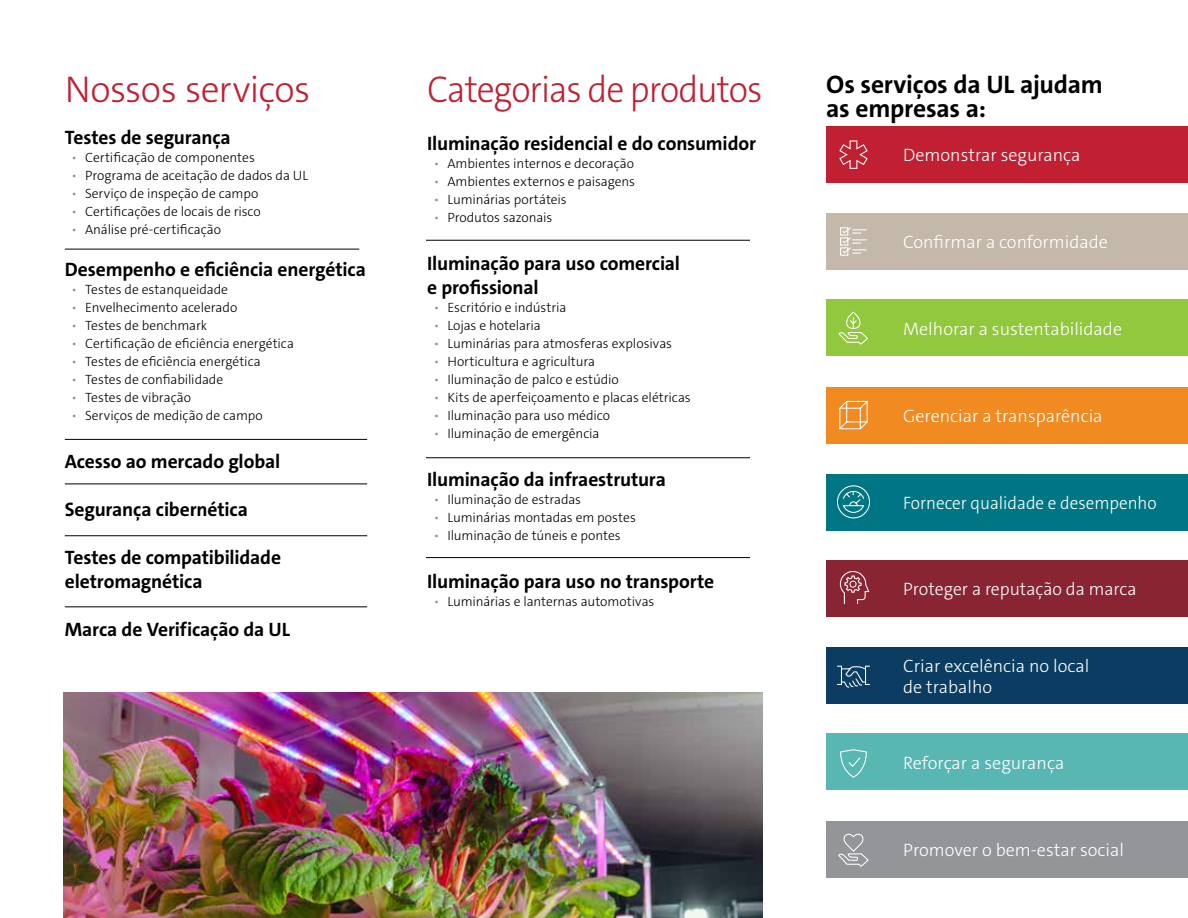
<style>
.page{position:relative;width:1188px;height:918px;background:#fff}
.page>*{position:absolute;margin:0;border:0;box-sizing:border-box;transform-origin:0 0}
.t1{font:300 37.5px "The Sans C5";letter-spacing:-.03em;color:#c02032;scale:.95 1}
.t2{font:300 37.5px "The Sans C5";letter-spacing:-.03em;color:#c02032}
.t3{font:700 25.5px/24px "The Sans C5";letter-spacing:-.01em;color:#000}
.t4{font:700 19.5px/24px "The Sans C5";letter-spacing:-.01em;color:#000}
.t5{font:300 18px/21.6px "The Sans C5";color:#fff}
.t6{font:300 18px "The Sans C5";color:#fff;scale:.95 1}
.t7{font:300 13.5px "The Sans C5";letter-spacing:-.005em;color:#000}
.s1{color:#939598}
</style>
<div class="page">
<div style="left:826px;top:126px;width:362px;height:57px;background:#c02032"></div>
<div style="left:826px;top:213px;width:362px;height:57px;background:#c4b8aa"></div>
<div style="left:826px;top:474px;width:362px;height:57px;background:#007584"></div>
<div style="left:826px;top:299px;width:362px;height:57px;background:#92c83e"></div>
<div style="left:826px;top:560px;width:362px;height:57px;background:#892433"></div>
<div style="left:826px;top:733px;width:362px;height:57px;background:#59b7b3"></div>
<div style="left:826px;top:387px;width:362px;height:56px;background:#f18a21"></div>
<div style="left:826px;top:648px;width:362px;height:56px;background:#0b3c61"></div>
<div style="left:826px;top:821px;width:362px;height:57px;background:#939598"></div>
<svg style="left:839px;top:140px;width:29px;height:29px"></svg>
<svg style="left:840px;top:227px;width:27px;height:29px"></svg>
<svg style="left:839px;top:312px;width:30px;height:33px"></svg>
<div style="left:837px;top:485px;width:33px;height:33px;border:1px solid #fff;border-radius:50%"></div>
<svg style="left:842px;top:490px;width:23px;height:23px"></svg>
<svg style="left:839px;top:571px;width:31px;height:33px"></svg>
<svg style="left:837px;top:665px;width:33px;height:23px"></svg>
<svg style="left:840px;top:749px;width:27px;height:29px"></svg>
<svg style="left:838px;top:833px;width:31px;height:34px"></svg>
<svg style="left:839px;top:400px;width:29px;height:30px"></svg>
<hr style="left:65px;top:249px;width:294px;height:1px;background:#000">
<hr style="left:426px;top:240px;width:324px;height:1px;background:#000">
<hr style="left:426px;top:457px;width:324px;height:1px;background:#000">
<hr style="left:426px;top:557px;width:324px;height:1px;background:#000">
<hr style="left:65px;top:439px;width:302px;height:1px;background:#000">
<hr style="left:65px;top:484px;width:302px;height:1px;background:#000">
<hr style="left:65px;top:535px;width:302px;height:1px;background:#000">
<hr style="left:65px;top:607px;width:302px;height:1px;background:#000">
<img style="left:64px;top:692px;width:698px;height:226px">
<h1 class="t2" style="left:65px;top:65px;width:247px">Nossos serviços</h1>
<h3 class="t4" style="left:65px;top:126px;width:168px">Testes de segurança</h3>
<p class="t7" style="left:72px;top:149px;width:185px"><span class="s1">•</span> Certificação de componentes</p>
<p class="t7" style="left:72px;top:167px;width:238px"><span class="s1">•</span> Programa de aceitação de dados da UL</p>
<p class="t7" style="left:72px;top:185px;width:188px"><span class="s1">•</span> Serviço de inspeção de campo</p>
<p class="t7" style="left:72px;top:203px;width:191px"><span class="s1">•</span> Certificações de locais de risco</p>
<p class="t7" style="left:72px;top:221px;width:151px"><span class="s1">•</span> Análise pré-certificação</p>
<h3 class="t4" style="left:65px;top:258px;width:303px">Desempenho e eficiência energética</h3>
<p class="t7" style="left:72px;top:281px;width:158px"><span class="s1">•</span> Testes de estanqueidade</p>
<p class="t7" style="left:72px;top:299px;width:167px"><span class="s1">•</span> Envelhecimento acelerado</p>
<p class="t7" style="left:72px;top:317px;width:137px"><span class="s1">•</span> Testes de benchmark</p>
<p class="t7" style="left:72px;top:335px;width:224px"><span class="s1">•</span> Certificação de eficiência energética</p>
<p class="t7" style="left:72px;top:353px;width:191px"><span class="s1">•</span> Testes de eficiência energética</p>
<p class="t7" style="left:72px;top:371px;width:153px"><span class="s1">•</span> Testes de confiabilidade</p>
<p class="t7" style="left:72px;top:389px;width:121px"><span class="s1">•</span> Testes de vibração</p>
<p class="t7" style="left:72px;top:407px;width:193px"><span class="s1">•</span> Serviços de medição de campo</p>
<h3 class="t4" style="left:65px;top:450px;width:217px">Acesso ao mercado global</h3>
<h3 class="t4" style="left:65px;top:498px;width:185px">Segurança cibernética</h3>
<h3 class="t4" style="left:65px;top:546px;width:218px">Testes de compatibilidade eletromagnética</h3>
<h3 class="t4" style="left:65px;top:618px;width:227px">Marca de Verificação da UL</h3>
<h1 class="t1" style="left:427px;top:65px;width:354px">Categorias de produtos</h1>
<h3 class="t4" style="left:427px;top:132px;width:330px">Iluminação residencial e do consumidor</h3>
<p class="t7" style="left:434px;top:155px;width:202px"><span class="s1">•</span> Ambientes internos e decoração</p>
<p class="t7" style="left:434px;top:173px;width:203px"><span class="s1">•</span> Ambientes externos e paisagens</p>
<p class="t7" style="left:434px;top:191px;width:134px"><span class="s1">•</span> Luminárias portáteis</p>
<p class="t7" style="left:434px;top:209px;width:120px"><span class="s1">•</span> Produtos sazonais</p>
<h3 class="t4" style="left:427px;top:252px;width:254px">Iluminação para uso comercial e profissional</h3>
<p class="t7" style="left:434px;top:299px;width:134px"><span class="s1">•</span> Escritório e indústria</p>
<p class="t7" style="left:434px;top:317px;width:108px"><span class="s1">•</span> Lojas e hotelaria</p>
<p class="t7" style="left:434px;top:335px;width:240px"><span class="s1">•</span> Luminárias para atmosferas explosivas</p>
<p class="t7" style="left:434px;top:353px;width:163px"><span class="s1">•</span> Horticultura e agricultura</p>
<p class="t7" style="left:434px;top:371px;width:187px"><span class="s1">•</span> Iluminação de palco e estúdio</p>
<p class="t7" style="left:434px;top:389px;width:258px"><span class="s1">•</span> Kits de aperfeiçoamento e placas elétricas</p>
<p class="t7" style="left:434px;top:407px;width:178px"><span class="s1">•</span> Iluminação para uso médico</p>
<p class="t7" style="left:434px;top:425px;width:167px"><span class="s1">•</span> Iluminação de emergência</p>
<h3 class="t4" style="left:427px;top:468px;width:240px">Iluminação da infraestrutura</h3>
<p class="t7" style="left:434px;top:491px;width:149px"><span class="s1">•</span> Iluminação de estradas</p>
<p class="t7" style="left:434px;top:509px;width:203px"><span class="s1">•</span> Luminárias montadas em postes</p>
<p class="t7" style="left:434px;top:527px;width:188px"><span class="s1">•</span> Iluminação de túneis e pontes</p>
<h3 class="t4" style="left:427px;top:570px;width:289px">Iluminação para uso no transporte</h3>
<p class="t7" style="left:434px;top:593px;width:222px"><span class="s1">•</span> Luminárias e lanternas automotivas</p>
<h2 class="t3" style="left:826px;top:73px;width:278px">Os serviços da UL ajudam as empresas a:</h2>
<h3 class="t5" style="left:903px;top:145px;width:179px">Demonstrar segurança</h3>
<h3 class="t5" style="left:903px;top:231px;width:206px">Confirmar a conformidade</h3>
<h3 class="t5" style="left:903px;top:318px;width:220px">Melhorar a sustentabilidade</h3>
<h3 class="t5" style="left:903px;top:405px;width:201px">Gerenciar a transparência</h3>
<h3 class="t6" style="left:903px;top:492px;width:268px">Fornecer qualidade e desempenho</h3>
<h3 class="t5" style="left:903px;top:578px;width:235px">Proteger a reputação da marca</h3>
<h3 class="t5" style="left:903px;top:655px;width:188px">Criar excelência no local de trabalho</h3>
<h3 class="t5" style="left:903px;top:752px;width:163px">Reforçar a segurança</h3>
<h3 class="t5" style="left:903px;top:839px;width:222px">Promover o bem-estar social</h3>
</div>
